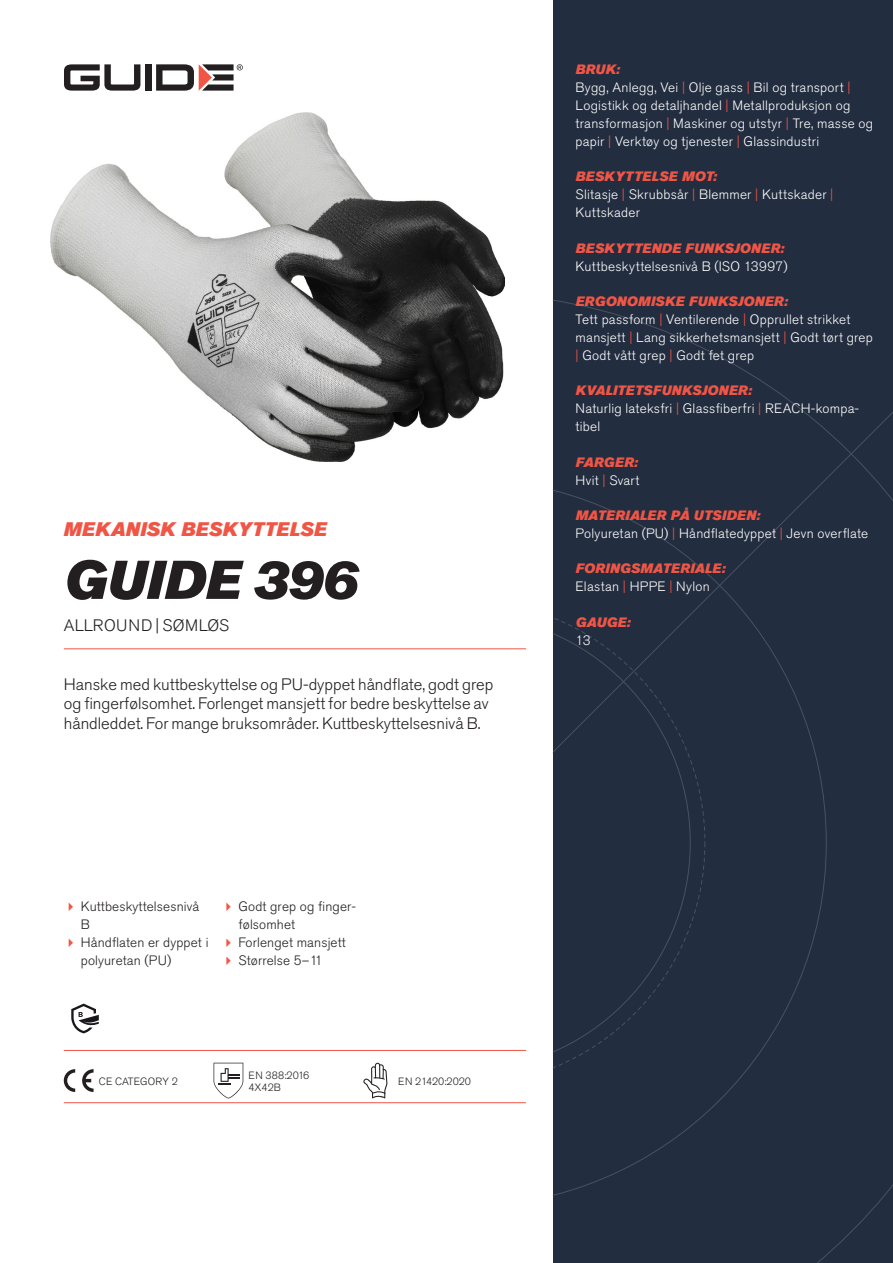
<style>
.page{position:relative;width:893px;height:1263px;background:#fff}
.page>*{position:absolute;margin:0;border:0;box-sizing:border-box;transform-origin:0 0}
.Rubrik{font:italic 54px "Akzidenz Grotesk Pro Super";color:#231f20}
.Överrubrik{font:italic 19.5px "Akzidenz Grotesk Pro Super";letter-spacing:.01em;color:#f05545}
.Ingress{font:300 16.5px/19.8px "Akzidenz Grotesk Pro";color:#231f20}
.Product_-_AltSegment{font:300 16.5px "Akzidenz Grotesk Pro";letter-spacing:.03em;color:#231f20}
.Produkt_-_Brödtext{font:300 13.5px/18px "Akzidenz Grotesk Pro";letter-spacing:.02em;color:#fff}
.Produkt_-_Namn{font:italic 13.5px "Akzidenz Grotesk Pro Super";letter-spacing:.02em;color:#f05545}
.t1{font:300 13.5px/18px "Akzidenz Grotesk Pro";letter-spacing:.01em;color:#231f20}
.t2{font:300 10.5px "Akzidenz Grotesk Pro";color:#231f20}
.s1{color:#f05545}
</style>
<div class="page">
<div style="left:145px;top:64px;width:7px;height:27px;background:#231f20"></div>
<svg style="left:156px;top:64px;width:87px;height:27px"></svg>
<svg style="left:64px;top:64px;width:76px;height:27px"></svg>
<div style="left:553px;top:0;width:340px;height:1263px;background:#222d3f"></div>
<svg style="left:553px;top:300px;width:340px;height:963px"></svg>
<hr style="left:64px;top:1050px;width:462px;height:1px;background:#f05545">
<hr style="left:64px;top:1102px;width:462px;height:1px;background:#f05545">
<svg style="left:71px;top:1003px;width:28px;height:30px"></svg>
<svg style="left:64px;top:1069px;width:11px;height:23px"></svg>
<svg style="left:82px;top:1069px;width:12px;height:23px"></svg>
<svg style="left:214px;top:1063px;width:29px;height:35px"></svg>
<svg style="left:363px;top:1063px;width:24px;height:35px"></svg>
<img style="left:51px;top:113px;width:453px;height:348px">
<hr style="left:64px;top:648px;width:462px;height:1px;background:#f05545">
<p class="Överrubrik" style="left:64px;top:517px;width:265px">MEKANISK BESKYTTELSE</p>
<p class="Rubrik" style="left:64px;top:545px;width:295px">GUIDE 396</p>
<p class="Product_-_AltSegment" style="left:64px;top:615px;width:167px">ALLROUND | SØMLØS</p>
<p class="Ingress" style="left:64px;top:674px;width:431px">Hanske med kuttbeskyttelse og PU-dyppet håndflate, godt grep og fingerfølsomhet. Forlenget mansjett for bedre beskyttelse av håndleddet. For mange bruksområder. Kuttbeskyttelsesnivå B.</p>
<p class="t1" style="left:81px;top:897px;width:120px">Kuttbeskyttelsesnivå<br>B</p>
<p class="t1" style="left:81px;top:933px;width:129px">Håndflaten er dyppet i polyuretan (PU)</p>
<p class="t1" style="left:238px;top:897px;width:119px">Godt grep og finger&shy;følsomhet</p>
<p class="t1" style="left:238px;top:933px;width:109px">Forlenget mansjett</p>
<p class="t1" style="left:238px;top:951px;width:86px">Størrelse 5–11</p>
<p class="t2" style="left:99px;top:1074px;width:81px">CE CATEGORY 2</p>
<p class="t2" style="left:248px;top:1068px;width:62px">EN 388:2016</p>
<p class="t2" style="left:248px;top:1080px;width:34px">4X42B</p>
<p class="t2" style="left:398px;top:1074px;width:74px">EN 21420:2020</p>
<p class="Produkt_-_Namn" style="left:576px;top:60px;width:46px">BRUK:</p>
<p class="Produkt_-_Brödtext" style="left:576px;top:78px;width:299px">Bygg, Anlegg, Vei <span class="s1">|</span> Olje gass <span class="s1">|</span> Bil og transport <span class="s1">| </span>Logistikk og detaljhandel <span class="s1">|</span> Metallproduksjon og transformasjon <span class="s1">|</span> Maskiner og utstyr <span class="s1">|</span> Tre, masse og papir <span class="s1">|</span> Verktøy og tjenester <span class="s1">|</span> Glassindustri</p>
<p class="Produkt_-_Namn" style="left:576px;top:168px;width:143px">BESKYTTELSE MOT:</p>
<p class="Produkt_-_Brödtext" style="left:576px;top:186px;width:259px">Slitasje <span class="s1">|</span> Skrubbsår <span class="s1">|</span> Blemmer <span class="s1">|</span> Kuttskader <span class="s1">|<br></span>Kuttskader</p>
<p class="Produkt_-_Namn" style="left:576px;top:239px;width:210px">BESKYTTENDE FUNKSJONER:</p>
<p class="Produkt_-_Brödtext" style="left:576px;top:257px;width:213px">Kuttbeskyttelsesnivå B (ISO 13997)</p>
<p class="Produkt_-_Namn" style="left:576px;top:292px;width:214px">ERGONOMISKE FUNKSJONER:</p>
<p class="Produkt_-_Brödtext" style="left:576px;top:310px;width:299px">Tett passform <span class="s1">|</span> Ventilerende <span class="s1">|</span> Opprullet strikket mansjett <span class="s1">|</span> Lang sikkerhetsmansjett <span class="s1">|</span> Godt tørt grep <span class="s1">|</span> Godt vått grep <span class="s1">|</span> Godt fet grep</p>
<p class="Produkt_-_Namn" style="left:576px;top:382px;width:178px">KVALITETSFUNKSJONER:</p>
<p class="Produkt_-_Brödtext" style="left:576px;top:400px;width:285px">Naturlig lateksfri <span class="s1">|</span> Glassfiberfri <span class="s1">|</span> REACH-kompa&shy;tibel</p>
<p class="Produkt_-_Namn" style="left:576px;top:453px;width:64px">FARGER:</p>
<p class="Produkt_-_Brödtext" style="left:576px;top:471px;width:65px">Hvit <span class="s1">|</span> Svart</p>
<p class="Produkt_-_Namn" style="left:576px;top:506px;width:186px">MATERIALER PÅ UTSIDEN:</p>
<p class="Produkt_-_Brödtext" style="left:576px;top:524px;width:294px">Polyuretan (PU) <span class="s1">|</span> Håndflatedyppet <span class="s1">|</span> Jevn overflate</p>
<p class="Produkt_-_Namn" style="left:576px;top:560px;width:151px">FORINGSMATERIALE:</p>
<p class="Produkt_-_Brödtext" style="left:576px;top:578px;width:136px">Elastan <span class="s1">|</span> HPPE <span class="s1">|</span> Nylon</p>
<p class="Produkt_-_Namn" style="left:576px;top:613px;width:56px">GAUGE:</p>
<p class="Produkt_-_Brödtext" style="left:576px;top:631px;width:17px">13</p>
</div>
